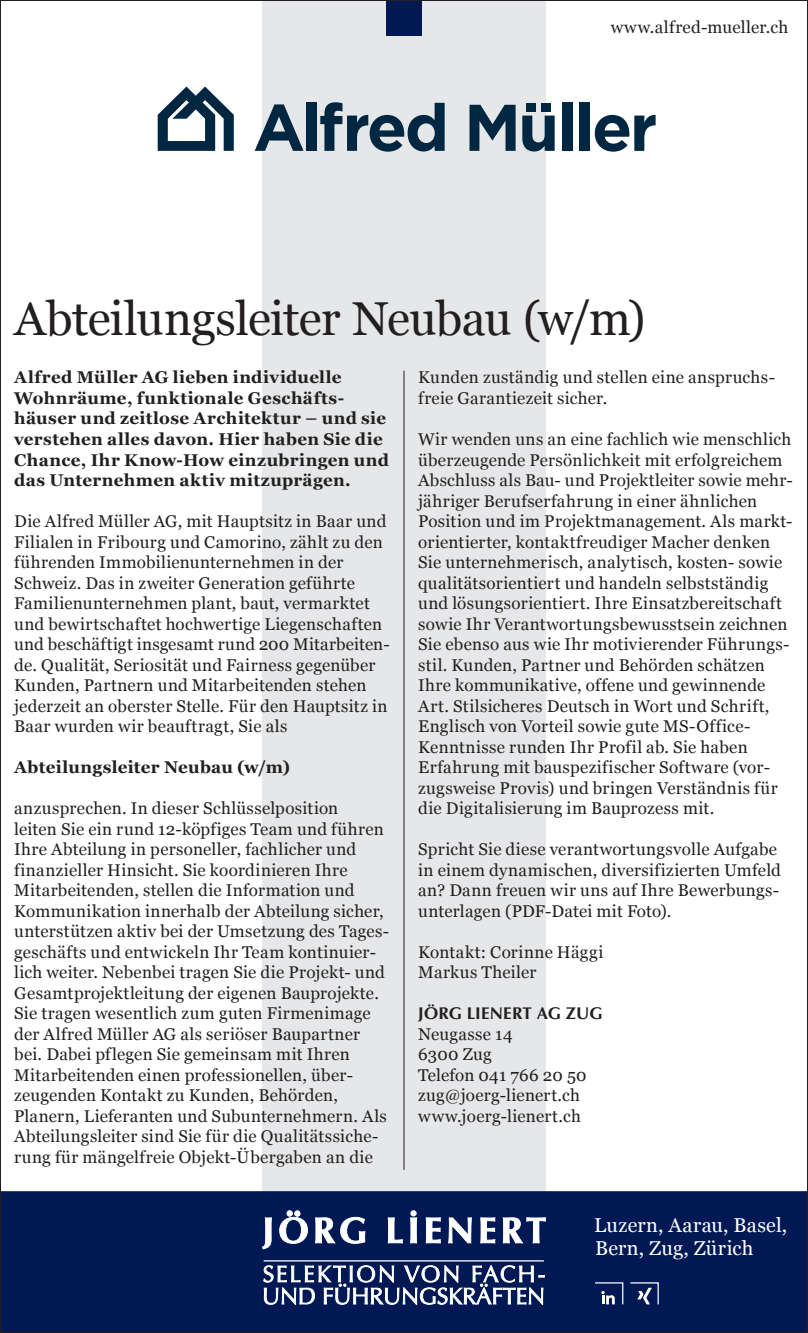
<style>
.page{position:relative;width:808px;height:1333px;background:#fff}
.page>*{position:absolute;margin:0;border:0;box-sizing:border-box;transform-origin:0 0}
.t1{font:47.5px "Georgia";letter-spacing:-.015em;color:#231f20}
.t2{font:20px/23.8px "Georgia";letter-spacing:.015em;color:#fff}
.t3{font:17px/20.5px "Georgia";letter-spacing:.015em;color:#231f20}
.t4{font:700 17px/20.5px "Georgia";letter-spacing:.015em;color:#231f20}
.t5{font:700 17px "Optima";letter-spacing:.01em;color:#231f20}
</style>
<div class="page">
<div style="left:262px;top:0;width:284px;height:1332px;background:#e6e7e9"></div>
<div style="left:2px;top:1191px;width:804px;height:139px;background:#001954"></div>
<div style="left:386px;top:0;width:36px;height:35px;background:#001954"></div>
<svg style="left:262px;top:1217px;width:10px;height:32px"></svg>
<svg style="left:315px;top:1216px;width:51px;height:27px"></svg>
<svg style="left:388px;top:1217px;width:15px;height:26px"></svg>
<svg style="left:426px;top:1217px;width:15px;height:26px"></svg>
<svg style="left:448px;top:1216px;width:24px;height:27px"></svg>
<svg style="left:480px;top:1217px;width:15px;height:26px"></svg>
<svg style="left:503px;top:1217px;width:43px;height:26px"></svg>
<svg style="left:263px;top:1264px;width:282px;height:40px;background:#4c5d87"></svg>
<hr style="left:264px;top:1260px;width:280px;height:1px;background:#fff">
<svg style="left:410px;top:1210px;width:7px;height:33px"></svg>
<svg style="left:279px;top:1210px;width:29px;height:33px"></svg>
<hr style="left:403px;top:370px;width:1px;height:799px;background:#231f20">
<svg style="left:594px;top:1281px;width:65px;height:24px;background:#314574"></svg>
<svg style="left:255px;top:104px;width:49px;height:47px"></svg>
<div style="left:306px;top:103px;width:10px;height:48px;background:#002741"></div>
<svg style="left:320px;top:102px;width:125px;height:50px"></svg>
<svg style="left:469px;top:105px;width:47px;height:46px"></svg>
<svg style="left:522px;top:116px;width:33px;height:35px"></svg>
<div style="left:527px;top:103px;width:9px;height:9px;background:#002741"></div>
<div style="left:541px;top:103px;width:9px;height:9px;background:#002741"></div>
<div style="left:562px;top:103px;width:10px;height:48px;background:#002741"></div>
<div style="left:580px;top:103px;width:10px;height:48px;background:#002741"></div>
<svg style="left:595px;top:115px;width:61px;height:37px"></svg>
<svg style="left:158px;top:86px;width:76px;height:65px"></svg>
<p class="t3" style="left:611px;top:16px;width:179px">www.alfred-mueller.ch</p>
<p class="t1" style="left:14px;top:284px;width:633px">Abteilungsleiter Neubau (w/m)</p>
<p class="t4" style="left:14px;top:366px;width:376px">Alfred Müller AG lieben individuelle Wohnräume, funktionale Geschäfts&shy;häuser und zeitlose Architektur – und sie verstehen alles davon. Hier haben Sie die Chance, Ihr Know-How einzubringen und das Unternehmen aktiv mitzuprägen.</p>
<p class="t3" style="left:14px;top:510px;width:376px">Die Alfred Müller AG, mit Hauptsitz in Baar und Filialen in Fribourg und Camorino, zählt zu den führenden Immobilienunternehmen in der Schweiz. Das in zweiter Generation geführte Familienunternehmen plant, baut, vermarktet und bewirtschaftet hochwertige Liegenschaften und beschäftigt insgesamt rund 200 Mitarbeiten&shy;de. Qualität, Seriosität und Fairness gegenüber Kunden, Partnern und Mitarbeitenden stehen jederzeit an oberster Stelle. Für den Hauptsitz in Baar wurden wir beauftragt, Sie als</p>
<p class="t4" style="left:14px;top:756px;width:277px">Abteilungsleiter Neubau (w/m)</p>
<p class="t3" style="left:14px;top:797px;width:377px">anzusprechen. In dieser Schlüsselposition<br>leiten Sie ein rund 12-köpfiges Team und führen Ihre Abteilung in personeller, fachlicher und finanzieller Hinsicht. Sie koordinieren Ihre Mitarbeitenden, stellen die Information und Kommunikation innerhalb der Abteilung sicher, unterstützen aktiv bei der Umsetzung des Tages&shy;geschäfts und entwickeln Ihr Team kontinuier&shy;lich weiter. Nebenbei tragen Sie die Projekt- und Gesamtprojektleitung der eigenen Bauprojekte.<br>Sie tragen wesentlich zum guten Firmenimage der Alfred Müller AG als seriöser Baupartner bei. Dabei pflegen Sie gemeinsam mit Ihren Mitarbeitenden einen professionellen, über&shy;zeugenden Kontakt zu Kunden, Behörden, Planern, Lieferanten und Subunternehmern. Als Abteilungsleiter sind Sie für die Qualitätssiche&shy;rung für mängelfreie Objekt-Übergaben an die</p>
<p class="t3" style="left:418px;top:366px;width:355px">Kunden zuständig und stellen eine anspruchs-- freie Garantiezeit sicher.</p>
<p class="t3" style="left:418px;top:428px;width:376px">Wir wenden uns an eine fachlich wie menschlich überzeugende Persönlichkeit mit erfolgreichem Abschluss als Bau- und Projektleiter sowie mehr--- jähriger Berufserfahrung in einer ähnlichen Position und im Projektmanagement. Als markt&shy;orientierter, kontaktfreudiger Macher denken Sie unternehmerisch, analytisch, kosten- sowie qualitätsorientiert und handeln selbstständig und lösungsorientiert. Ihre Einsatzbereitschaft sowie Ihr Verantwortungsbewusstsein zeichnen Sie ebenso aus wie Ihr motivierender Führungs&shy;stil. Kunden, Partner und Behörden schätzen Ihre kommunikative, offene und gewinnende Art. Stilsicheres Deutsch in Wort und Schrift, Englisch von Vorteil sowie gute MS-Office-Kenntnisse runden Ihr Profil ab. Sie haben Erfahrung mit bauspezifischer Software (vor&shy;zugsweise Provis) und bringen Verständnis für die Digitalisierung im Bauprozess mit.</p>
<p class="t3" style="left:418px;top:838px;width:364px">Spricht Sie diese verantwortungsvolle Aufgabe in einem dynamischen, diversifizierten Umfeld an? Dann freuen wir uns auf Ihre Bewerbungs&shy;unterlagen (PDF-Datei mit Foto).</p>
<p class="t3" style="left:418px;top:940px;width:187px">Kontakt: Corinne Häggi</p>
<p class="t3" style="left:418px;top:961px;width:120px">Markus Theiler</p>
<p class="t5" style="left:418px;top:1003px;width:186px">JÖRG LIENERT AG ZUG</p>
<p class="t3" style="left:418px;top:1022px;width:96px">Neugasse 14</p>
<p class="t3" style="left:418px;top:1043px;width:75px">6300 Zug</p>
<p class="t3" style="left:418px;top:1063px;width:170px">Telefon 041 766 20 50</p>
<p class="t3" style="left:418px;top:1084px;width:164px">zug@joerg-lienert.ch www.joerg-lienert.ch</p>
<p class="t2" style="left:594px;top:1211px;width:194px">Luzern, Aarau, Basel,<br>Bern, Zug, Zürich</p>
</div>
